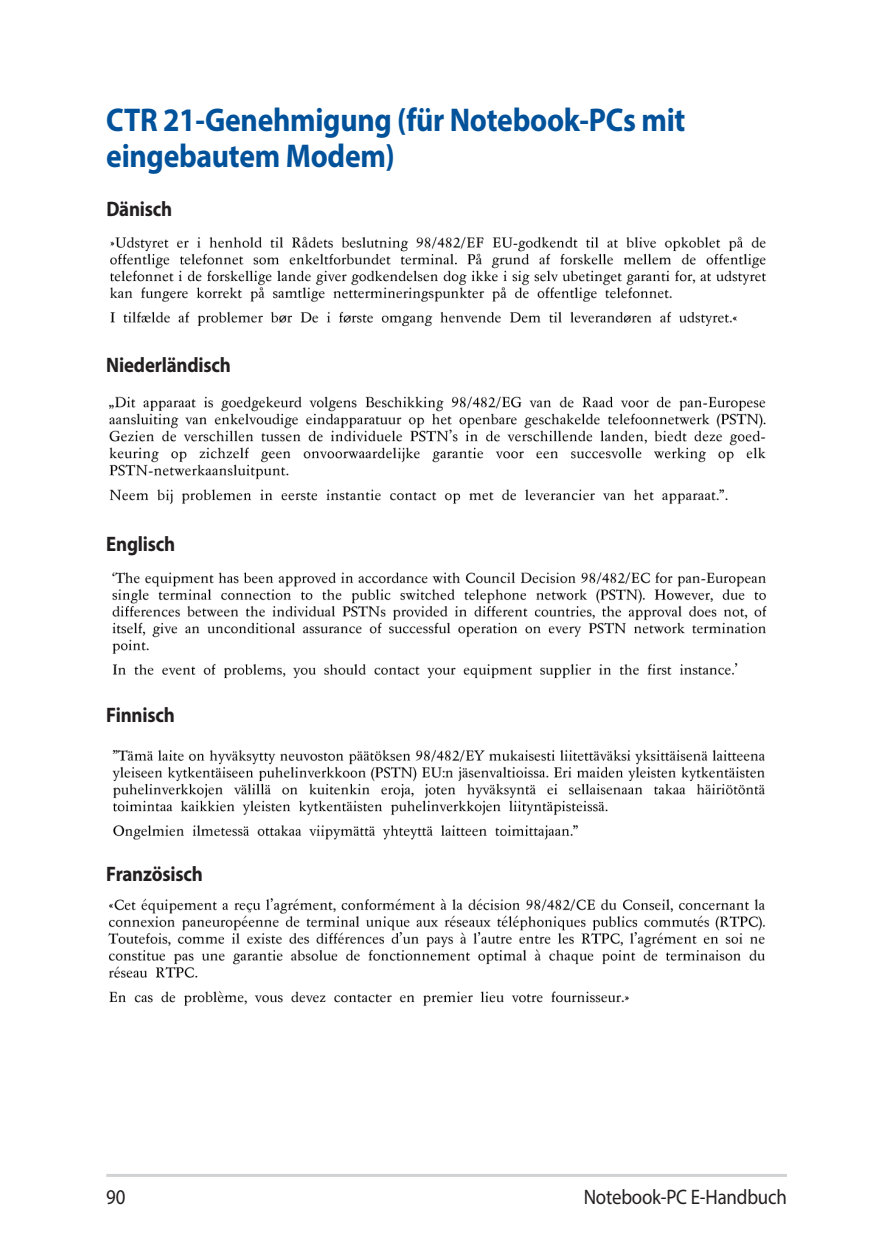
<style>
.page{position:relative;width:893px;height:1259px;background:#fff}
.page>*{position:absolute;margin:0;border:0;box-sizing:border-box;transform-origin:0 0}
.t1{font:700 33px/36px "Myriad Pro";letter-spacing:-.01em;color:#01529a;scale:.9 1}
.t2{font:700 21px "Myriad Pro";letter-spacing:-.01em;color:#231f20;scale:.9 1}
.t3{font:21px "Myriad Pro";letter-spacing:-.01em;color:#231f20;scale:.9 1}
</style>
<div class="page">
<hr style="left:106px;top:1174px;width:681px;height:3px;background:#d1d2d4">
<img style="left:110px;top:236px;width:657px;height:91px">
<img style="left:109px;top:396px;width:657px;height:109px">
<img style="left:112px;top:572px;width:655px;height:107px">
<img style="left:112px;top:749px;width:653px;height:91px">
<img style="left:108px;top:898px;width:657px;height:108px">
<p class="t1" style="left:106px;top:101px;width:645px">CTR 21-Genehmigung (für Notebook-PCs mit eingebautem Modem)</p>
<p class="t2" style="left:106px;top:195px;width:75px">Dänisch</p>
<p class="t2" style="left:106px;top:351px;width:140px">Niederländisch</p>
<p class="t2" style="left:106px;top:530px;width:78px">Englisch</p>
<p class="t2" style="left:106px;top:701px;width:78px">Finnisch</p>
<p class="t2" style="left:106px;top:860px;width:109px">Französisch</p>
<p class="t3" style="left:106px;top:1184px;width:23px">90</p>
<p class="t3" style="left:584px;top:1184px;width:227px">Notebook-PC E-Handbuch</p>
</div>
